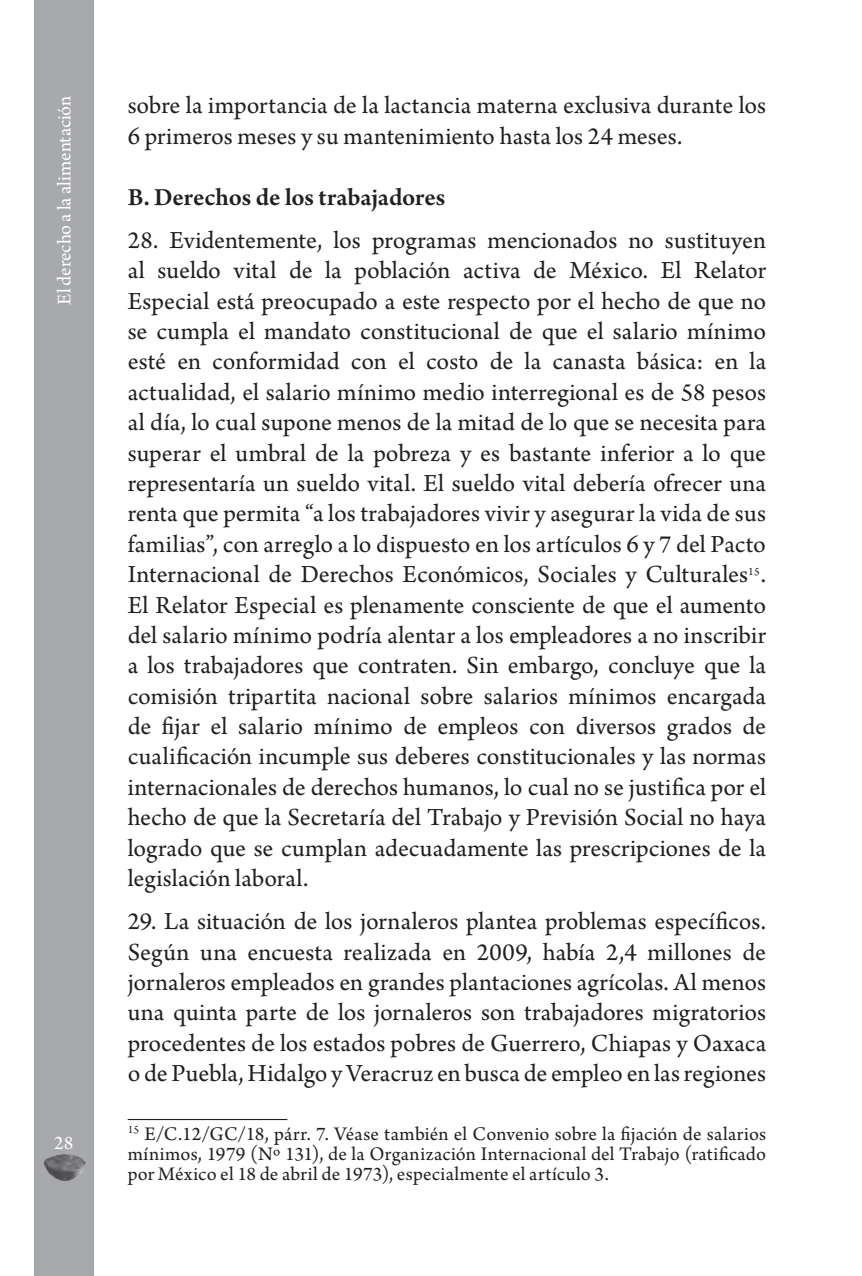
<style>
.page{position:relative;width:862px;height:1276px;background:#fff}
.page>*{position:absolute;margin:0;border:0;box-sizing:border-box;transform-origin:0 0}
.t1{font:25.88px/30.4px "Arno Pro";color:#231f20;text-align:justify}
.t2{font:600 25.88px "Arno Pro";color:#231f20}
.t3{font:20.25px/20.2px "Arno Pro";letter-spacing:.01em;color:#231f20;text-align:justify}
.t4{font:20.25px "Arno Pro";letter-spacing:-.005em;color:#fff}
</style>
<div class="page">
<div style="left:34px;top:0;width:59px;height:1276px;background:#a8a9ad"></div>
<img style="left:44px;top:1154px;width:41px;height:27px">
<hr style="left:128px;top:1119px;width:159px;height:1px;background:#231f20">
<p class="t4" style="left:53px;top:305px;width:210px;rotate:-90deg">El derecho a la alimentación</p>
<p class="t4" style="left:54px;top:1131px;width:21px">28</p>
<p class="t1" style="left:128px;top:92px;width:639px">sobre la importancia de la lactancia materna exclusiva durante los<br>6 primeros meses y su mantenimiento hasta los 24 meses.</p>
<p class="t2" style="left:128px;top:182px;width:319px">B. Derechos de los trabajadores</p>
<p class="t1" style="left:128px;top:226px;width:639px">28. Evidentemente, los programas mencionados no sustituyen al sueldo vital de la población activa de México. El Relator Especial está preocupado a este respecto por el hecho de que no se cumpla el mandato constitucional de que el salario mínimo esté en conformidad con el costo de la canasta básica: en la actualidad, el salario mínimo medio interregional es de 58 pesos al día, lo cual supone menos de la mitad de lo que se necesita para superar el umbral de la pobreza y es bastante inferior a lo que representaría un sueldo vital. El sueldo vital debería ofrecer una renta que permita “a los trabajadores vivir y asegurar la vida de sus familias”, con arreglo a lo dispuesto en los artículos 6 y 7 del Pacto Internacional de Derechos Económicos, Sociales y Culturales<sup>15</sup>.<br>El Relator Especial es plenamente consciente de que el aumento del salario mínimo podría alentar a los empleadores a no inscribir a los trabajadores que contraten. Sin embargo, concluye que la comisión tripartita nacional sobre salarios mínimos encargada de fijar el salario mínimo de empleos con diversos grados de cualificación incumple sus deberes constitucionales y las normas internacionales de derechos humanos, lo cual no se justifica por el hecho de que la Secretaría del Trabajo y Previsión Social no haya logrado que se cumplan adecuadamente las prescripciones de la legislación laboral.</p>
<p class="t1" style="left:128px;top:907px;width:639px">29. La situación de los jornaleros plantea problemas específicos.<br>Según una encuesta realizada en 2009, había 2,4 millones de jornaleros empleados en grandes plantaciones agrícolas. Al menos una quinta parte de los jornaleros son trabajadores migratorios procedentes de los estados pobres de Guerrero, Chiapas y Oaxaca o de Puebla, Hidalgo y Veracruz en busca de empleo en las regiones</p>
<p class="t3" style="left:128px;top:1124px;width:639px"><sup>15</sup> E/C.12/GC/18, párr. 7. Véase también el Convenio sobre la fijación de salarios mínimos, 1979 (Nº 131), de la Organización Internacional del Trabajo (ratificado por México el 18 de abril de 1973), especialmente el artículo 3.</p>
</div>
